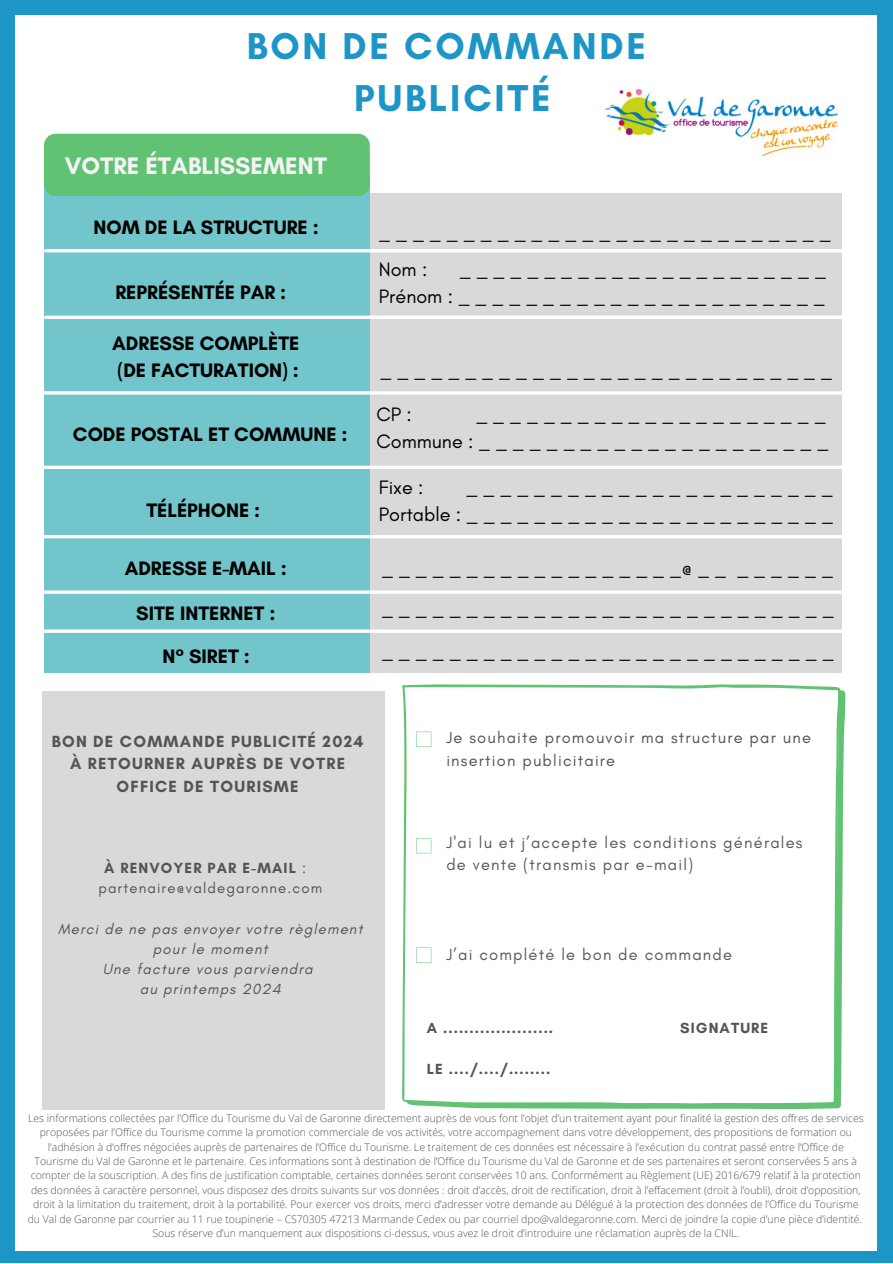
<style>
.page{position:relative;width:893px;height:1264px;background:#fff}
.page>*{position:absolute;margin:0;border:0;box-sizing:border-box;transform-origin:0 0}
.t1{font:700 38.1px "Glacial Indifference";letter-spacing:.075em;color:#1d96c7}
.t2{font:700 24.3px "Glacial Indifference";color:#f4f4f4}
.t3{font:19.8px "Glacial Indifference";color:#000}
.t4{font:700 19.8px "Glacial Indifference";color:#000}
.t5{font:16.5px/22.5px "Glacial Indifference";letter-spacing:.075em;color:#595959}
.t6{font:700 16.5px "Glacial Indifference";letter-spacing:.075em;color:#545454}
.t7{font:16.5px/22.5px "Glacial Indifference";letter-spacing:.075em;color:#545454}
.t8{font:italic 15px/20.2px "Glacial Indifference";letter-spacing:.075em;color:#545454;text-align:center}
.t9{font:700 15px "Glacial Indifference";letter-spacing:.075em;color:#545454}
.t10{font:15px/20.2px "Glacial Indifference";letter-spacing:.075em;color:#545454}
.t11{font:300 10.5px/14.4px "Open Sans";color:#545454;text-align:center}
.s1{font-weight:700}
</style>
<div class="page">
<div style="left:0;top:0;width:15px;height:1262px;background:#1d96c7"></div>
<div style="left:877px;top:0;width:15px;height:1262px;background:#1d96c7"></div>
<div style="left:0;top:0;width:892px;height:15px;background:#1d96c7"></div>
<div style="left:0;top:1250px;width:892px;height:12px;background:#1d96c7"></div>
<div style="left:366px;top:193px;width:475px;height:479px;background:#d9d9d9"></div>
<div style="left:44px;top:175px;width:326px;height:497px;background:#72c5cb"></div>
<div style="left:43px;top:691px;width:342px;height:418px;background:#d9d9d9"></div>
<hr style="left:46px;top:249px;width:797px;height:3px;background:#fff">
<hr style="left:36px;top:535px;width:816px;height:3px;background:#fff">
<svg style="left:46px;top:315px;width:796px;height:4px;background:#f2f7f7"></svg>
<hr style="left:45px;top:391px;width:798px;height:3px;background:#fff">
<svg style="left:44px;top:465px;width:798px;height:4px;background:#f2f7f7"></svg>
<svg style="left:44px;top:590px;width:798px;height:4px;background:#f2f7f7"></svg>
<svg style="left:44px;top:629px;width:798px;height:4px;background:#f2f7f8"></svg>
<svg style="left:402px;top:684px;width:438px;height:422px"></svg>
<img style="left:605px;top:89px;width:232px;height:67px">
<div style="left:44px;top:134px;width:326px;height:62px;background:#62c273;border-radius:12px"></div>
<svg style="left:416px;top:731px;width:15px;height:16px"></svg>
<svg style="left:416px;top:838px;width:15px;height:15px"></svg>
<svg style="left:416px;top:947px;width:15px;height:15px"></svg>
<p class="t1" style="left:247px;top:22px;width:400px">BON DE COMMANDE</p>
<p class="t1" style="left:354px;top:75px;width:198px">PUBLICITÉ</p>
<p class="t2" style="left:65px;top:151px;width:264px">VOTRE ÉTABLISSEMENT</p>
<p class="t4" style="left:94px;top:215px;width:227px">NOM DE LA STRUCTURE :</p>
<p class="t4" style="left:115px;top:280px;width:172px">REPRÉSENTÉE PAR :</p>
<p class="t4" style="left:112px;top:331px;width:189px">ADRESSE COMPLÈTE</p>
<p class="t4" style="left:118px;top:358px;width:183px">(DE FACTURATION) :</p>
<p class="t4" style="left:73px;top:422px;width:276px">CODE POSTAL ET COMMUNE :</p>
<p class="t4" style="left:146px;top:498px;width:115px">TÉLÉPHONE :</p>
<p class="t4" style="left:125px;top:556px;width:164px">ADRESSE E-MAIL :</p>
<p class="t4" style="left:136px;top:601px;width:141px">SITE INTERNET :</p>
<p class="t4" style="left:162px;top:643px;width:89px">N° SIRET :</p>
<p class="t3" style="left:379px;top:220px;width:453px">___________________________</p>
<p class="t3" style="left:379px;top:257px;width:50px">Nom :</p>
<p class="t3" style="left:459px;top:257px;width:368px">______________________</p>
<p class="t3" style="left:379px;top:284px;width:448px">Prénom:______________________</p>
<p class="t3" style="left:380px;top:358px;width:453px">___________________________</p>
<p class="t3" style="left:376px;top:402px;width:37px">CP :</p>
<p class="t3" style="left:476px;top:402px;width:351px">_____________________</p>
<p class="t3" style="left:376px;top:429px;width:454px">Commune:_____________________</p>
<p class="t3" style="left:379px;top:475px;width:46px">Fixe :</p>
<p class="t3" style="left:466px;top:475px;width:368px">______________________</p>
<p class="t3" style="left:379px;top:502px;width:456px">Portable:______________________</p>
<p class="t3" style="left:382px;top:556px;width:453px">__________________@__ ______</p>
<p class="t3" style="left:381px;top:596px;width:453px">___________________________</p>
<p class="t3" style="left:381px;top:639px;width:453px">___________________________</p>
<p class="t6" style="left:52px;top:731px;width:313px">BON DE COMMANDE PUBLICITÉ 2024</p>
<p class="t6" style="left:70px;top:753px;width:276px">À RETOURNER AUPRÈS DE VOTRE</p>
<p class="t6" style="left:117px;top:776px;width:183px">OFFICE DE TOURISME</p>
<p class="t10" style="left:98px;top:857px;width:225px;text-indent:6px"><span class="s1">À RENVOYER PAR E-MAIL</span> : partenaire@valdegaronne.com</p>
<p class="t8" style="left:58px;top:918px;width:306px">Merci de ne pas envoyer votre règlement pour le moment</p>
<p class="t8" style="left:103px;top:958px;width:211px">Une facture vous parviendra</p>
<p class="t8" style="left:140px;top:978px;width:142px">au printemps 2024</p>
<p class="t7" style="left:446px;top:726px;width:366px">Je souhaite promouvoir ma structure par une insertion publicitaire</p>
<p class="t5" style="left:446px;top:831px;width:358px">J'ai lu et j’accepte les conditions générales de vente (transmis par e-mail)</p>
<p class="t5" style="left:446px;top:943px;width:287px">J’ai complété le bon de commande</p>
<p class="t9" style="left:427px;top:1019px;width:128px">A .....................</p>
<p class="t9" style="left:680px;top:1019px;width:90px">SIGNATURE</p>
<p class="t9" style="left:427px;top:1059px;width:125px">LE ..../..../........</p>
<p class="t11" style="left:28px;top:1110px;width:837px">Les informations collectées par l’Office du Tourisme du Val de Garonne directement auprès de vous font l’objet d’un traitement ayant pour finalité la gestion des offres de services proposées par l’Office du Tourisme comme la promotion commerciale de vos activités, votre accompagnement dans votre développement, des propositions de formation ou l’adhésion à d’offres négociées auprès de partenaires de l’Office du Tourisme. Le traitement de ces données est nécessaire à l’exécution du contrat passé entre l’Office de Tourisme du Val de Garonne et le partenaire. Ces informations sont à destination de l’Office du Tourisme du Val de Garonne et de ses partenaires et seront conservées 5 ans à compter de la souscription. A des fins de justification comptable, certaines données seront conservées 10 ans. Conformément au Règlement (UE) 2016/679 relatif à la protection des données à caractère personnel, vous disposez des droits suivants sur vos données : droit d’accès, droit de rectification, droit à l’effacement (droit à l’oubli), droit d’opposition, droit à la limitation du traitement, droit à la portabilité. Pour exercer vos droits, merci d’adresser votre demande au Délégué à la protection des données de l’Office du Tourisme du Val de Garonne par courrier au 11 rue toupinerie – CS70305 47213 Marmande Cedex ou par courriel dpo@valdegaronne.com. Merci de joindre la copie d’une pièce d’identité.</p>
<p class="t11" style="left:152px;top:1225px;width:588px">Sous réserve d’un manquement aux dispositions ci-dessus, vous avez le droit d’introduire une réclamation auprès de la CNIL.</p>
</div>
